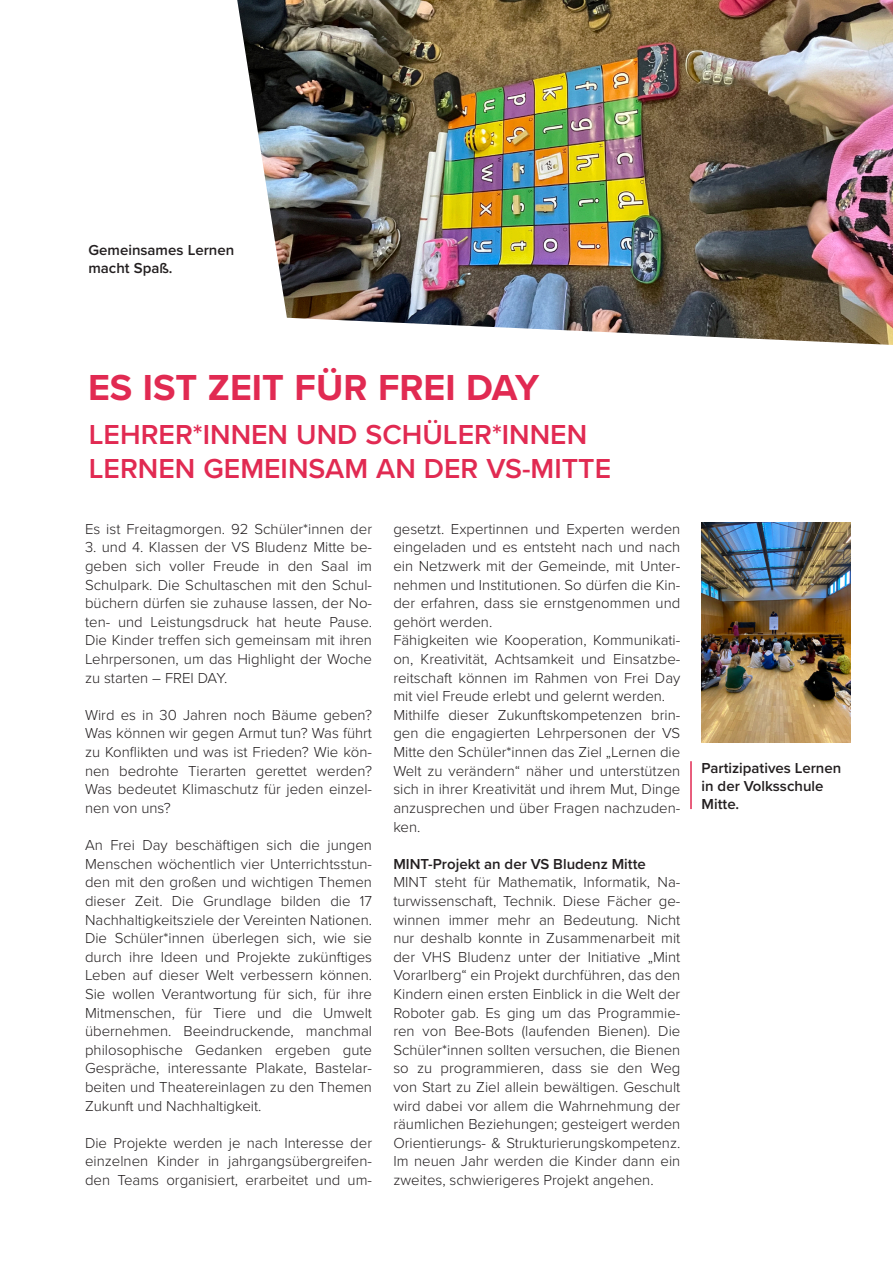
<style>
.page{position:relative;width:893px;height:1263px;background:#fff}
.page>*{position:absolute;margin:0;border:0;box-sizing:border-box;transform-origin:0 0}
.t1{font:700 37.5px "Proxima Nova";color:#e12a52}
.t2{font:600 28.5px/34.2px "Proxima Nova";color:#e12a52}
.t3{font:300 15px/18.6px "Proxima Nova";color:#231f20;text-align:justify}
.t4{font:600 15px/18px "Proxima Nova";color:#231f20}
</style>
<div class="page">
<img style="left:237px;top:0;width:656px;height:345px">
<hr style="left:690px;top:761px;width:2px;height:48px;background:#e12a52">
<img style="left:702px;top:522px;width:148px;height:220px">
<p class="t4" style="left:88px;top:241px;width:147px">Gemeinsames Lernen macht Spaß.</p>
<p class="t1" style="left:88px;top:359px;width:453px">ES IST ZEIT FÜR FREI DAY</p>
<p class="t2" style="left:89px;top:416px;width:524px">LEHRER*INNEN UND SCHÜLER*INNEN<br>LERNEN GEMEINSAM AN DER VS-MITTE</p>
<p class="t3" style="left:85px;top:519px;width:289px">Es ist Freitagmorgen. 92 Schüler*innen der</p>
<p class="t3" style="left:85px;top:537px;width:289px">3. und 4. Klassen der VS Bludenz Mitte be&shy;geben sich voller Freude in den Saal im Schulpark. Die Schultaschen mit den Schul&shy;büchern dürfen sie zuhause lassen, der No&shy;ten- und Leistungsdruck hat heute Pause.<br>Die Kinder treffen sich gemeinsam mit ihren Lehrpersonen, um das Highlight der Woche zu starten – FREI DAY.</p>
<p class="t3" style="left:85px;top:705px;width:289px">Wird es in 30 Jahren noch Bäume geben?<br>Was können wir gegen Armut tun? Was führt zu Konflikten und was ist Frieden? Wie kön&shy;nen bedrohte Tierarten gerettet werden?<br>Was bedeutet Klimaschutz für jeden einzel&shy;nen von uns?</p>
<p class="t3" style="left:85px;top:835px;width:289px">An Frei Day beschäftigen sich die jungen Menschen wöchentlich vier Unterrichtsstun&shy;den mit den großen und wichtigen Themen dieser Zeit. Die Grundlage bilden die 17<br>Nachhaltigkeitsziele der Vereinten Nationen.<br>Die Schüler*innen überlegen sich, wie sie durch ihre Ideen und Projekte zukünftiges Leben auf dieser Welt verbessern können.<br>Sie wollen Verantwortung für sich, für ihre Mitmenschen, für Tiere und die Umwelt übernehmen. Beeindruckende, manchmal philosophische Gedanken ergeben gute Gespräche, interessante Plakate, Bastelar&shy;beiten und Theatereinlagen zu den Themen Zukunft und Nachhaltigkeit.</p>
<p class="t3" style="left:85px;top:1132px;width:289px">Die Projekte werden je nach Interesse der einzelnen Kinder in jahrgangsübergreifen&shy;den Teams organisiert, erarbeitet und um-</p>
<p class="t3" style="left:393px;top:519px;width:289px">gesetzt. Expertinnen und Experten werden eingeladen und es entsteht nach und nach ein Netzwerk mit der Gemeinde, mit Unter&shy;nehmen und Institutionen. So dürfen die Kin&shy;der erfahren, dass sie ernstgenommen und gehört werden.</p>
<p class="t3" style="left:393px;top:630px;width:289px">Fähigkeiten wie Kooperation, Kommunikati&shy;on, Kreativität, Achtsamkeit und Einsatzbe&shy;reitschaft können im Rahmen von Frei Day mit viel Freude erlebt und gelernt werden.</p>
<p class="t3" style="left:393px;top:705px;width:289px">Mithilfe dieser Zukunftskompetenzen brin&shy;gen die engagierten Lehrpersonen der VS Mitte den Schüler*innen das Ziel „Lernen die Welt zu verändern“ näher und unterstützen sich in ihrer Kreativität und ihrem Mut, Dinge anzusprechen und über Fragen nachzuden&shy;ken.</p>
<p class="t4" style="left:393px;top:854px;width:254px">MINT-Projekt an der VS Bludenz Mitte</p>
<p class="t3" style="left:393px;top:872px;width:289px">MINT steht für Mathematik, Informatik, Na&shy;turwissenschaft, Technik. Diese Fächer ge&shy;winnen immer mehr an Bedeutung. Nicht nur deshalb konnte in Zusammenarbeit mit der VHS Bludenz unter der Initiative „Mint Vorarlberg“ ein Projekt durchführen, das den Kindern einen ersten Einblick in die Welt der Roboter gab. Es ging um das Programmie&shy;ren von Bee-Bots (laufenden Bienen). Die Schüler*innen sollten versuchen, die Bienen so zu programmieren, dass sie den Weg von Start zu Ziel allein bewältigen. Geschult wird dabei vor allem die Wahrnehmung der räumlichen Beziehungen; gesteigert werden Orientierungs- &amp; Strukturierungskompetenz.<br>Im neuen Jahr werden die Kinder dann ein zweites, schwierigeres Projekt angehen.</p>
<p class="t4" style="left:702px;top:759px;width:141px">Partizipatives Lernen in der Volksschule<br>Mitte.</p>
</div>
